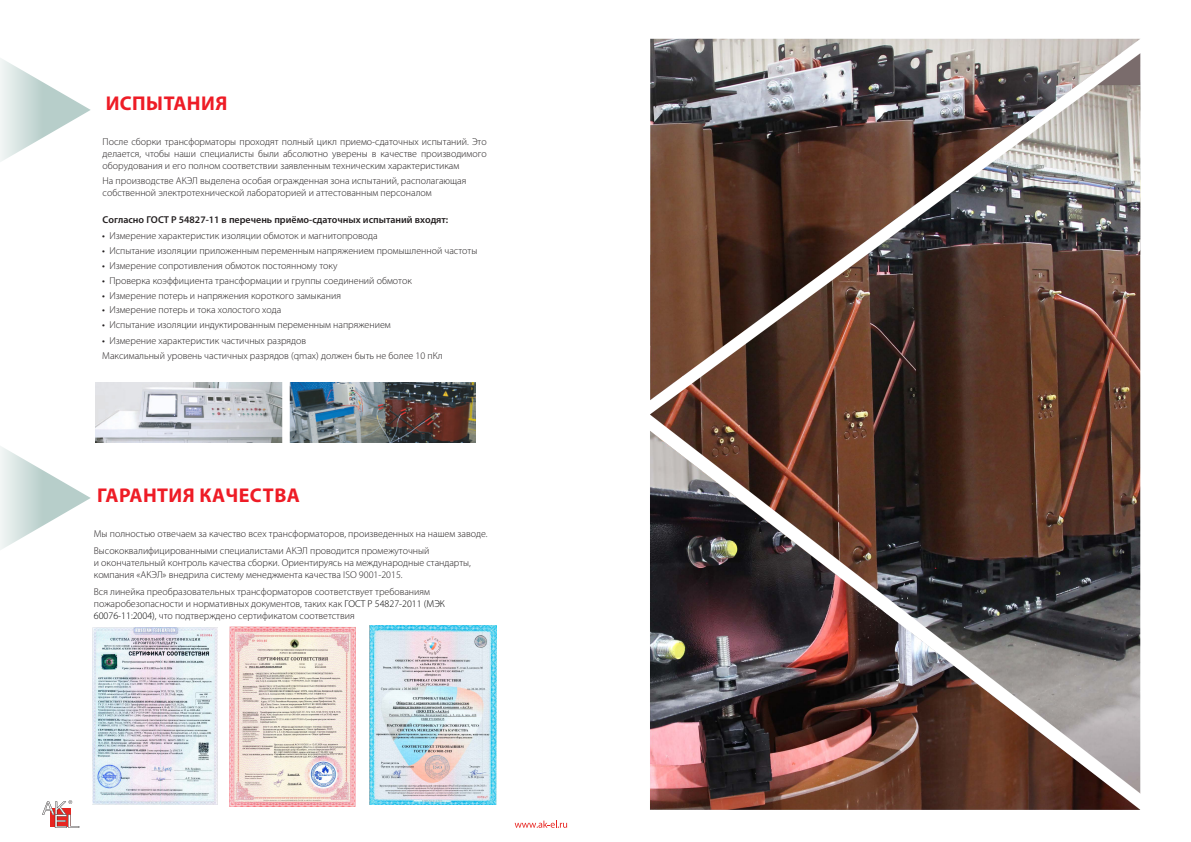
<style>
.page{position:relative;width:1191px;height:842px;background:#fff}
.page>*{position:absolute;margin:0;border:0;box-sizing:border-box;transform-origin:0 0}
.t1{font:700 20px "Myriad Pro";letter-spacing:.02em;color:#ee1c26}
.t2{font:300 10px/12px "Myriad Pro";color:#231f20}
.t3{font:600 10px "Myriad Pro";color:#231f20}
.s1{font-weight:400}
.s2{color:#000}
</style>
<div class="page">
<svg style="left:0;top:446px;width:91px;height:104px"></svg>
<svg style="left:0;top:58px;width:91px;height:104px"></svg>
<svg style="left:515px;top:821px;width:52px;height:7px"></svg>
<svg style="left:42px;top:800px;width:37px;height:28px"></svg>
<img style="left:93px;top:627px;width:124px;height:177px">
<img style="left:230px;top:626px;width:126px;height:181px">
<img style="left:96px;top:382px;width:380px;height:61px">
<img style="left:369px;top:626px;width:127px;height:178px">
<img style="left:650px;top:38px;width:491px;height:772px">
<h1 class="t1" style="left:106px;top:90px;width:123px">ИСПЫТАНИЯ</h1>
<p class="t2" style="left:103px;top:136px;width:386px;text-align:justify">После сборки трансформаторы проходят полный цикл приемо-сдаточных испытаний. Это делается, чтобы наши специалисты были абсолютно уверены в качестве производимого оборудования и его полном соответствии заявленным техническим характеристикам</p>
<p class="t2" style="left:103px;top:175px;width:365px">На производстве АКЭЛ выделена особая огражденная зона испытаний, располагающая собственной электротехнической лабораторией и аттестованным персоналом</p>
<p class="t3" style="left:103px;top:214px;width:347px">Согласно ГОСТ Р 54827-11 в перечень приёмо-сдаточных испытаний входят:</p>
<p class="t2" style="left:102px;top:230px;width:277px"><span class="s1">•</span> Измерение характеристик изоляции обмоток и магнитопровода</p>
<p class="t2" style="left:102px;top:245px;width:376px"><span class="s1">•</span> Испытание изоляции приложенным переменным напряжением промышленной частоты</p>
<p class="t2" style="left:102px;top:259px;width:237px"><span class="s1">•</span> Измерение сопротивления обмоток постоянному току</p>
<p class="t2" style="left:102px;top:274px;width:311px"><span class="s1">•</span> Проверка коэффициента трансформации и группы соединений обмоток</p>
<p class="t2" style="left:102px;top:289px;width:240px"><span class="s1">•</span> Измерение потерь и напряжения короткого замыкания</p>
<p class="t2" style="left:102px;top:304px;width:181px"><span class="s1">•</span> Измерение потерь и тока холостого хода</p>
<p class="t2" style="left:102px;top:319px;width:290px"><span class="s1">•</span> Испытание изоляции индуктированным переменным напряжением</p>
<p class="t2" style="left:102px;top:333px;width:342px;line-height:15.5px"><span class="s1">•</span> Измерение характеристик частичных разрядов<br>Максимальный уровень частичных разрядов (qmax) должен быть не более 10 пКл</p>
<p class="t1" style="left:97px;top:482px;width:204px">ГАРАНТИЯ КАЧЕСТВА</p>
<p class="t2" style="left:94px;top:525px;width:395px;line-height:17px">Мы полностью отвечаем за качество всех трансформаторов, произведенных на нашем заводе.<br>Высококвалифицированными специалистами АКЭЛ проводится промежуточный</p>
<p class="t2" style="left:94px;top:557px;width:379px">и окончательный контроль качества сборки. Ориентируясь на международные стандарты, компания «АКЭЛ» внедрила систему менеджмента качества ISO 9001-2015.</p>
<p class="t2" style="left:94px;top:586px;width:352px">Вся линейка преобразовательных трансформаторов соответствует требованиям пожаробезопасности и нормативных документов, таких как <span class="s2">ГОСТ Р 54827-2011 (МЭК<br>60076-11:2004)</span>, что подтверждено сертификатом соответствия</p>
</div>
